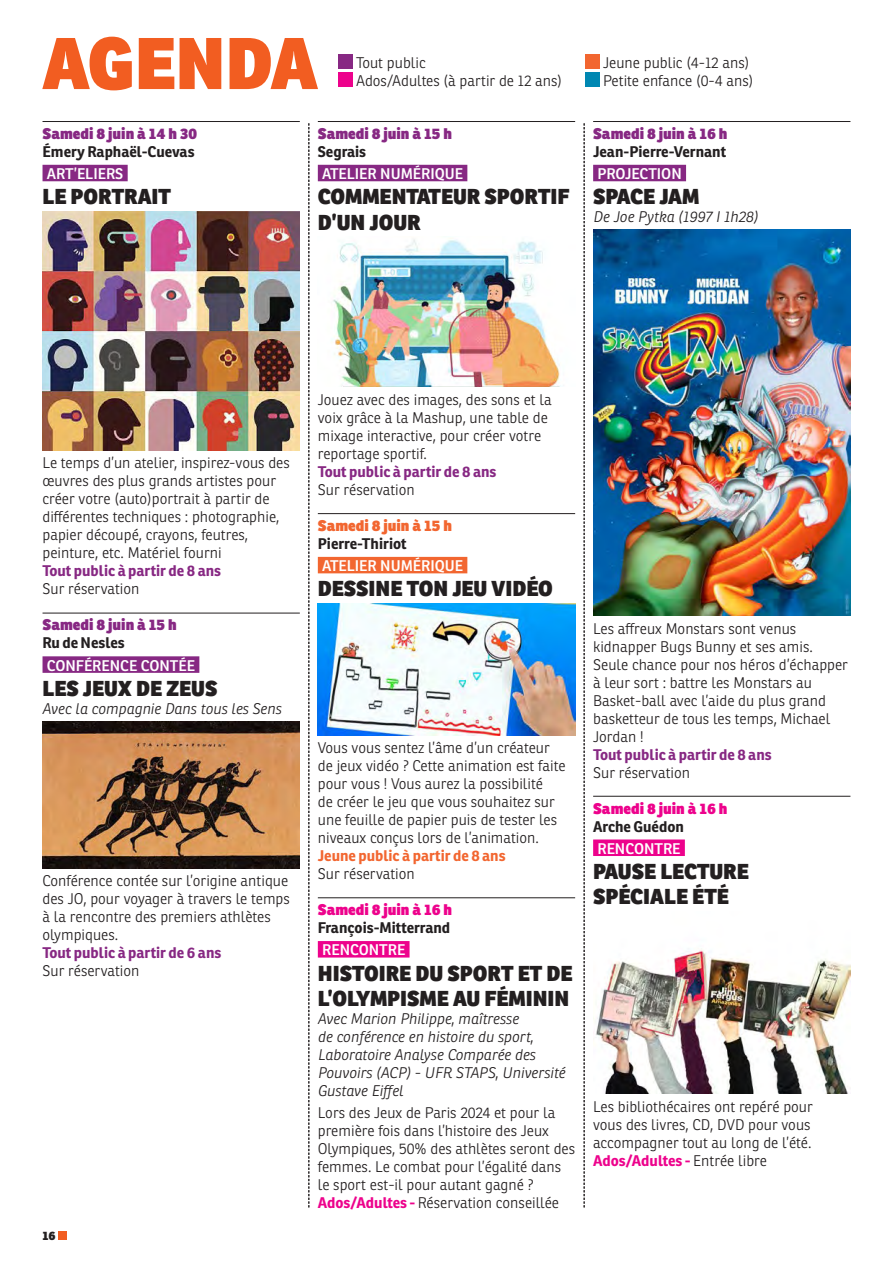
<style>
.page{position:relative;width:893px;height:1263px;background:#fff}
.page>*{position:absolute;margin:0;border:0;box-sizing:border-box;transform-origin:0 0}
.t1{font:800 71.1px "Ronnia";color:#f25d21}
.t2{font:800 21px/25.2px "Ronnia";color:#231f20}
.t3{font:300 15px/18px "Ronnia";color:#231f20}
.t4{font:italic 300 15px/18px "Ronnia";color:#231f20}
.t5{font:700 15px "Ronnia";color:#231f20}
.t6{font:700 15px "Ronnia";color:#872883}
.t7{font:600 15px "Ronnia";color:#fff}
.t8{font:800 15px "Ronnia";color:#872883}
.t9{font:800 15px "Ronnia";color:#ed028c}
.t10{font:700 15px "Ronnia";color:#f26630}
.t11{font:700 15px "Ronnia";color:#ed028c}
.t12{font:800 15px "Ronnia";color:#f26630}
.t13{font:800 12px "Ronnia";color:#231f20}
.s1{font-weight:700;color:#ed028c}
.s2{font-weight:300;color:#231f20}
</style>
<div class="page">
<hr style="left:43px;top:121px;width:257px;height:1px;background:#231f20">
<div style="left:43px;top:165px;width:85px;height:16px;background:#872883"></div>
<hr style="left:43px;top:613px;width:257px;height:1px;background:#231f20">
<div style="left:43px;top:656px;width:156px;height:17px;background:#872883"></div>
<img style="left:43px;top:212px;width:257px;height:238px">
<img style="left:43px;top:721px;width:257px;height:147px">
<hr style="left:318px;top:121px;width:257px;height:1px;background:#231f20">
<div style="left:318px;top:165px;width:149px;height:16px;background:#872883"></div>
<hr style="left:318px;top:513px;width:257px;height:1px;background:#231f20">
<div style="left:318px;top:557px;width:149px;height:16px;background:#f26630"></div>
<hr style="left:318px;top:897px;width:257px;height:1px;background:#231f20">
<div style="left:318px;top:941px;width:92px;height:16px;background:#ed028c"></div>
<img style="left:332px;top:238px;width:229px;height:149px">
<img style="left:318px;top:604px;width:257px;height:131px">
<hr style="left:593px;top:121px;width:257px;height:1px;background:#231f20">
<div style="left:593px;top:165px;width:93px;height:16px;background:#872883"></div>
<hr style="left:593px;top:796px;width:257px;height:1px;background:#231f20">
<div style="left:593px;top:839px;width:92px;height:17px;background:#ed028c"></div>
<img style="left:593px;top:230px;width:257px;height:386px">
<img style="left:593px;top:950px;width:257px;height:143px">
<svg style="left:308px;top:123px;width:1px;height:1084px"></svg>
<svg style="left:584px;top:123px;width:1px;height:1084px"></svg>
<div style="left:338px;top:54px;width:14px;height:14px;background:#872883"></div>
<div style="left:338px;top:72px;width:14px;height:14px;background:#ed028c"></div>
<div style="left:585px;top:54px;width:14px;height:14px;background:#f26630"></div>
<div style="left:585px;top:72px;width:14px;height:14px;background:#0087b2"></div>
<div style="left:59px;top:1232px;width:8px;height:8px;background:#f25d21"></div>
<p class="t1" style="left:43px;top:17px;width:277px">AGENDA</p>
<p class="t3" style="left:356px;top:54px;width:71px">Tout public</p>
<p class="t3" style="left:356px;top:72px;width:208px">Ados/Adultes (à partir de 12 ans)</p>
<p class="t8" style="left:43px;top:124px;width:156px">Samedi 8 juin à 14 h 30</p>
<p class="t5" style="left:43px;top:142px;width:154px">Émery Raphaël-Cuevas</p>
<p class="t7" style="left:47px;top:164px;width:78px">ART’ELIERS</p>
<p class="t2" style="left:43px;top:184px;width:130px">LE PORTRAIT</p>
<p class="t8" style="left:318px;top:124px;width:136px">Samedi 8 juin à 15 h</p>
<p class="t5" style="left:318px;top:142px;width:50px">Segrais</p>
<p class="t7" style="left:322px;top:164px;width:143px">ATELIER NUMÉRIQUE</p>
<p class="t2" style="left:318px;top:184px;width:253px">COMMENTATEUR SPORTIF<br>D’UN JOUR</p>
<p class="t3" style="left:603px;top:54px;width:148px">Jeune public (4-12 ans)</p>
<p class="t3" style="left:603px;top:72px;width:152px">Petite enfance (0-4 ans)</p>
<p class="t8" style="left:593px;top:124px;width:136px">Samedi 8 juin à 16 h</p>
<p class="t5" style="left:593px;top:142px;width:135px">Jean-Pierre-Vernant</p>
<p class="t7" style="left:597px;top:164px;width:86px">PROJECTION</p>
<p class="t2" style="left:593px;top:184px;width:108px">SPACE JAM</p>
<p class="t4" style="left:593px;top:208px;width:166px">De Joe Pytka (1997 I 1h28)</p>
<p class="t3" style="left:43px;top:454px;width:249px">Le temps d’un atelier, inspirez-vous des œuvres des plus grands artistes pour créer votre (auto)portrait à partir de différentes techniques : photographie, papier découpé, crayons, feutres, peinture, etc. Matériel fourni</p>
<p class="t6" style="left:43px;top:561px;width:180px">Tout public à partir de 8 ans</p>
<p class="t3" style="left:43px;top:580px;width:98px">Sur réservation</p>
<p class="t8" style="left:43px;top:615px;width:136px">Samedi 8 juin à 15 h</p>
<p class="t5" style="left:43px;top:633px;width:84px">Ru de Nesles</p>
<p class="t7" style="left:47px;top:656px;width:150px">CONFÉRENCE CONTÉE</p>
<p class="t2" style="left:43px;top:675px;width:176px">LES JEUX DE ZEUS</p>
<p class="t4" style="left:43px;top:699px;width:241px">Avec la compagnie Dans tous les Sens</p>
<p class="t3" style="left:43px;top:872px;width:249px">Conférence contée sur l’origine antique des JO, pour voyager à travers le temps à la rencontre des premiers athlètes olympiques.</p>
<p class="t6" style="left:43px;top:943px;width:180px">Tout public à partir de 6 ans</p>
<p class="t3" style="left:43px;top:962px;width:98px">Sur réservation</p>
<p class="t13" style="left:43px;top:1228px;width:15px">16</p>
<p class="t3" style="left:318px;top:391px;width:235px">Jouez avec des images, des sons et la voix grâce à la Mashup, une table de mixage interactive, pour créer votre reportage sportif.</p>
<p class="t6" style="left:318px;top:462px;width:180px">Tout public à partir de 8 ans</p>
<p class="t3" style="left:318px;top:481px;width:98px">Sur réservation</p>
<p class="t12" style="left:318px;top:516px;width:136px">Samedi 8 juin à 15 h</p>
<p class="t5" style="left:318px;top:534px;width:90px">Pierre-Thiriot</p>
<p class="t7" style="left:322px;top:557px;width:143px">ATELIER NUMÉRIQUE</p>
<p class="t2" style="left:318px;top:576px;width:237px">DESSINE TON JEU VIDÉO</p>
<p class="t3" style="left:318px;top:739px;width:249px">Vous vous sentez l’âme d’un créateur de jeux vidéo ? Cette animation est faite pour vous ! Vous aurez la possibilité<br>de créer le jeu que vous souhaitez sur une feuille de papier puis de tester les niveaux conçus lors de l’animation.</p>
<p class="t10" style="left:318px;top:846px;width:189px">Jeune public à partir de 8 ans</p>
<p class="t3" style="left:318px;top:865px;width:98px">Sur réservation</p>
<p class="t9" style="left:318px;top:900px;width:136px">Samedi 8 juin à 16 h</p>
<p class="t5" style="left:318px;top:918px;width:134px">François-Mitterrand</p>
<p class="t7" style="left:322px;top:941px;width:85px">RENCONTRE</p>
<p class="t2" style="left:318px;top:960px;width:256px">HISTOIRE DU SPORT ET DE<br>L’OLYMPISME AU FÉMININ</p>
<p class="t4" style="left:318px;top:1009px;width:249px">Avec Marion Philippe, maîtresse<br>de conférence en histoire du sport,<br>Laboratoire Analyse Comparée des<br>Pouvoirs (ACP) - UFR STAPS, Université<br>Gustave Eiffel</p>
<p class="t3" style="left:318px;top:1104px;width:259px">Lors des Jeux de Paris 2024 et pour la première fois dans l’histoire des Jeux Olympiques, 50% des athlètes seront des femmes. Le combat pour l’égalité dans le sport est-il pour autant gagné ?</p>
<p class="t3" style="left:318px;top:1194px;width:243px"><span class="s1">Ados/Adultes -</span> Réservation conseillée</p>
<p class="t3" style="left:593px;top:619px;width:256px">Les affreux Monstars sont venus kidnapper Bugs Bunny et ses amis.<br>Seule chance pour nos héros d’échapper à leur sort : battre les Monstars au<br>Basket-ball avec l’aide du plus grand basketteur de tous les temps, Michael<br>Jordan !</p>
<p class="t6" style="left:593px;top:745px;width:180px">Tout public à partir de 8 ans</p>
<p class="t3" style="left:593px;top:763px;width:98px">Sur réservation</p>
<p class="t9" style="left:593px;top:798px;width:136px">Samedi 8 juin à 16 h</p>
<p class="t5" style="left:593px;top:817px;width:92px">Arche Guédon</p>
<p class="t7" style="left:597px;top:839px;width:85px">RENCONTRE</p>
<p class="t2" style="left:593px;top:859px;width:157px">PAUSE LECTURE<br>SPÉCIALE ÉTÉ</p>
<p class="t3" style="left:593px;top:1097px;width:221px">Les bibliothécaires ont repéré pour vous des livres, CD, DVD pour vous accompagner tout au long de l’été.</p>
<p class="t11" style="left:593px;top:1151px;width:175px">Ados/Adultes - <span class="s2">Entrée libre</span></p>
</div>
